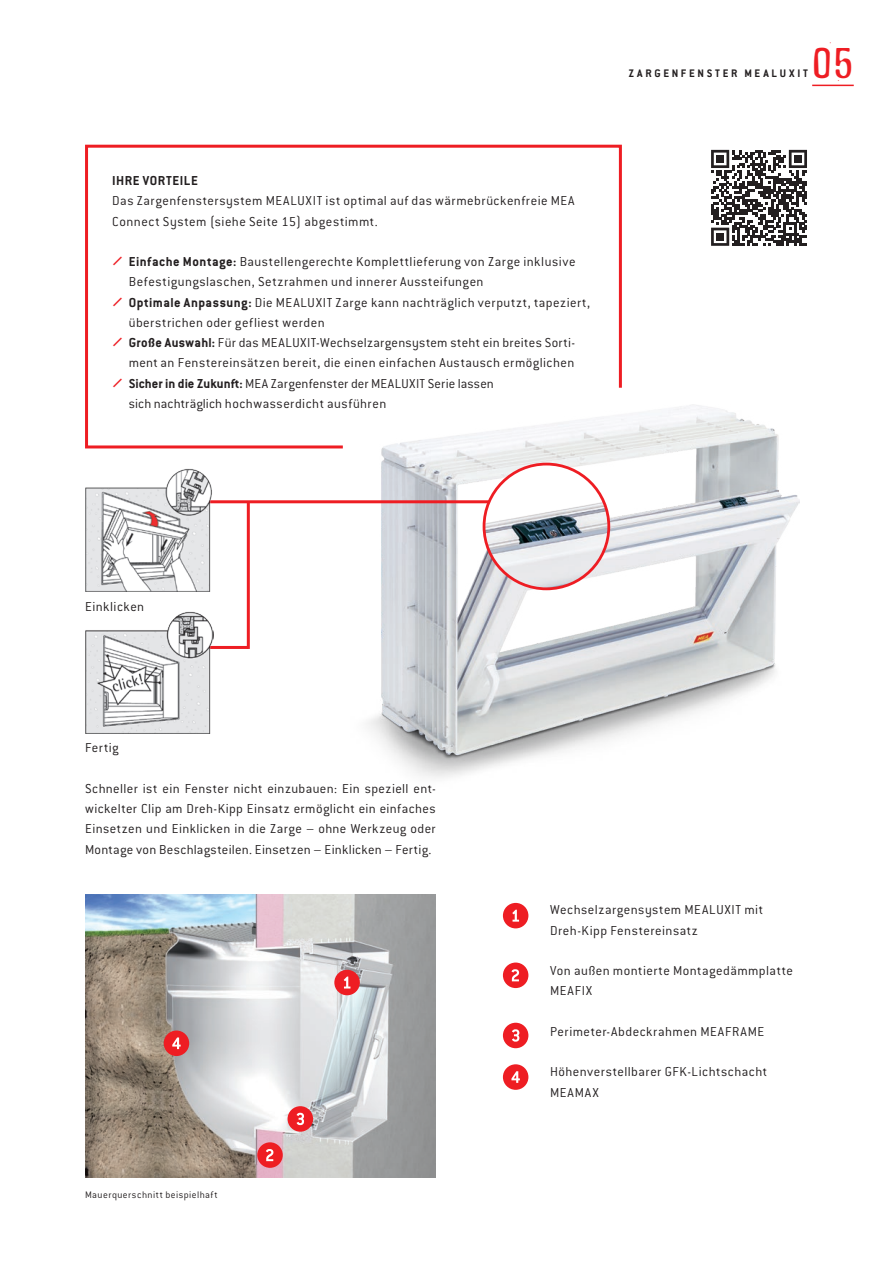
<style>
.page{position:relative;width:893px;height:1263px;background:#fff}
.page>*{position:absolute;margin:0;border:0;box-sizing:border-box;transform-origin:0 0}
.t1{font:500 45px "Gagamond MEA";color:#ee1d23}
.Bulletpoint_Light{font:300 14.25px/20.2px "Conduit ITC Pro";letter-spacing:.03em;color:#231f20}
.Fließtext{font:300 14.25px/20.2px "Conduit ITC Pro";letter-spacing:.03em;color:#231f20}
.Bulletpoints{font:300 14.25px/20.2px "Conduit ITC Pro";letter-spacing:.035em;color:#231f20}
.t2{font:700 12px "Conduit ITC Pro";letter-spacing:.23em;color:#231f20}
.Fließtext-2{font:300 10.5px "Conduit ITC Pro";letter-spacing:.045em;color:#231f20}
.s1{font-weight:700}
</style>
<div class="page">
<svg style="left:85px;top:144px;width:537px;height:305px"></svg>
<svg style="left:711px;top:150px;width:96px;height:96px"></svg>
<div style="left:716px;top:155px;width:8px;height:8px;background:#231f20"></div>
<div style="left:794px;top:155px;width:8px;height:8px;background:#231f20"></div>
<div style="left:716px;top:233px;width:8px;height:8px;background:#231f20"></div>
<img style="left:85px;top:894px;width:351px;height:283px">
<div style="left:334px;top:970px;width:26px;height:25px;background:#ee1d23;border-radius:50%"></div>
<svg style="left:344px;top:976px;width:6px;height:12px"></svg>
<div style="left:288px;top:1106px;width:25px;height:26px;background:#ee1d23;border-radius:50%"></div>
<svg style="left:297px;top:1113px;width:7px;height:12px"></svg>
<div style="left:257px;top:1142px;width:26px;height:26px;background:#ee1d23;border-radius:50%"></div>
<svg style="left:266px;top:1149px;width:7px;height:12px"></svg>
<div style="left:164px;top:1030px;width:25px;height:26px;background:#ee1d23;border-radius:50%"></div>
<svg style="left:172px;top:1037px;width:9px;height:12px"></svg>
<img style="left:350px;top:405px;width:449px;height:373px">
<hr style="left:208px;top:500px;width:287px;height:3px;background:#ee1d23">
<hr style="left:198px;top:646px;width:50px;height:3px;background:#ee1d23">
<hr style="left:247px;top:502px;width:3px;height:147px;background:#ee1d23">
<img style="left:85px;top:469px;width:129px;height:122px">
<img style="left:85px;top:611px;width:129px;height:123px">
<img style="left:484px;top:464px;width:125px;height:125px;border-radius:62px">
<div style="left:483px;top:463px;width:127px;height:127px;border:3px solid #ee1d23;border-radius:50%"></div>
<div style="left:503px;top:903px;width:25px;height:25px;background:#ee1d23;border-radius:50%"></div>
<svg style="left:512px;top:910px;width:7px;height:12px"></svg>
<div style="left:503px;top:962px;width:25px;height:26px;background:#ee1d23;border-radius:50%"></div>
<svg style="left:511px;top:969px;width:8px;height:12px"></svg>
<div style="left:503px;top:1023px;width:25px;height:25px;background:#ee1d23;border-radius:50%"></div>
<svg style="left:512px;top:1029px;width:7px;height:13px"></svg>
<div style="left:503px;top:1064px;width:25px;height:26px;background:#ee1d23;border-radius:50%"></div>
<svg style="left:511px;top:1071px;width:9px;height:12px"></svg>
<hr style="left:812px;top:85px;width:42px;height:1px;background:#ee1d23">
<svg style="left:113px;top:257px;width:9px;height:9px"></svg>
<svg style="left:113px;top:297px;width:9px;height:9px"></svg>
<svg style="left:113px;top:338px;width:9px;height:9px"></svg>
<svg style="left:113px;top:378px;width:9px;height:9px"></svg>
<p class="Bulletpoints" style="left:112px;top:171px;width:464px"><span class="s1">IHRE VORTEILE<br></span>Das Zargenfenstersystem MEALUXIT ist optimal auf das wärmebrückenfreie MEA<br>Connect System (siehe Seite 15) abgestimmt.</p>
<p class="Bulletpoint_Light" style="left:129px;top:252px;width:448px"><span class="s1">Einfache Montage:</span> Baustellengerechte Komplettlieferung von Zarge inklusive<br>Befestigungslaschen, Setzrahmen und innerer Aussteifungen</p>
<p class="Bulletpoint_Light" style="left:129px;top:292px;width:463px"><span class="s1">Optimale Anpassung:</span> Die MEALUXIT Zarge kann nachträglich verputzt, tapeziert, überstrichen oder gefliest werden</p>
<p class="Bulletpoint_Light" style="left:129px;top:333px;width:448px"><span class="s1">Große Auswahl:</span> Für das MEALUXIT-Wechselzargensystem steht ein breites Sorti&shy;ment an Fenstereinsätzen bereit, die einen einfachen Austausch ermöglichen</p>
<p class="Bulletpoint_Light" style="left:129px;top:373px;width:367px"><span class="s1">Sicher in die Zukunft:</span> MEA Zargenfenster der MEALUXIT Serie lassen sich nachträglich hochwasserdicht ausführen</p>
<h1 class="t1" style="left:812px;top:39px;width:43px">05</h1>
<p class="t2" style="left:629px;top:66px;width:181px">ZARGENFENSTER MEALUXIT</p>
<p class="Fließtext" style="left:85px;top:596px;width:61px">Einklicken</p>
<p class="Fließtext" style="left:85px;top:738px;width:35px">Fertig</p>
<p class="Fließtext" style="left:85px;top:778px;width:352px;text-align:justify">Schneller ist ein Fenster nicht einzubauen: Ein speziell ent&shy;wickelter Clip am Dreh-Kipp Einsatz ermöglicht ein einfaches Einsetzen und Einklicken in die Zarge – ohne Werkzeug oder Montage von Beschlagsteilen. Einsetzen – Einklicken – Fertig.</p>
<p class="Fließtext-2" style="left:85px;top:1189px;width:134px">Mauerquerschnitt beispielhaft</p>
<p class="Fließtext" style="left:550px;top:900px;width:215px">Wechselzargensystem MEALUXIT mit<br>Dreh-Kipp Fenstereinsatz</p>
<p class="Fließtext" style="left:550px;top:960px;width:244px">Von außen montierte Montagedämmplatte<br>MEAFIX</p>
<p class="Fließtext" style="left:550px;top:1021px;width:216px">Perimeter-Abdeckrahmen MEAFRAME</p>
<p class="Fließtext" style="left:550px;top:1062px;width:219px">Höhenverstellbarer GFK-Lichtschacht<br>MEAMAX</p>
</div>
